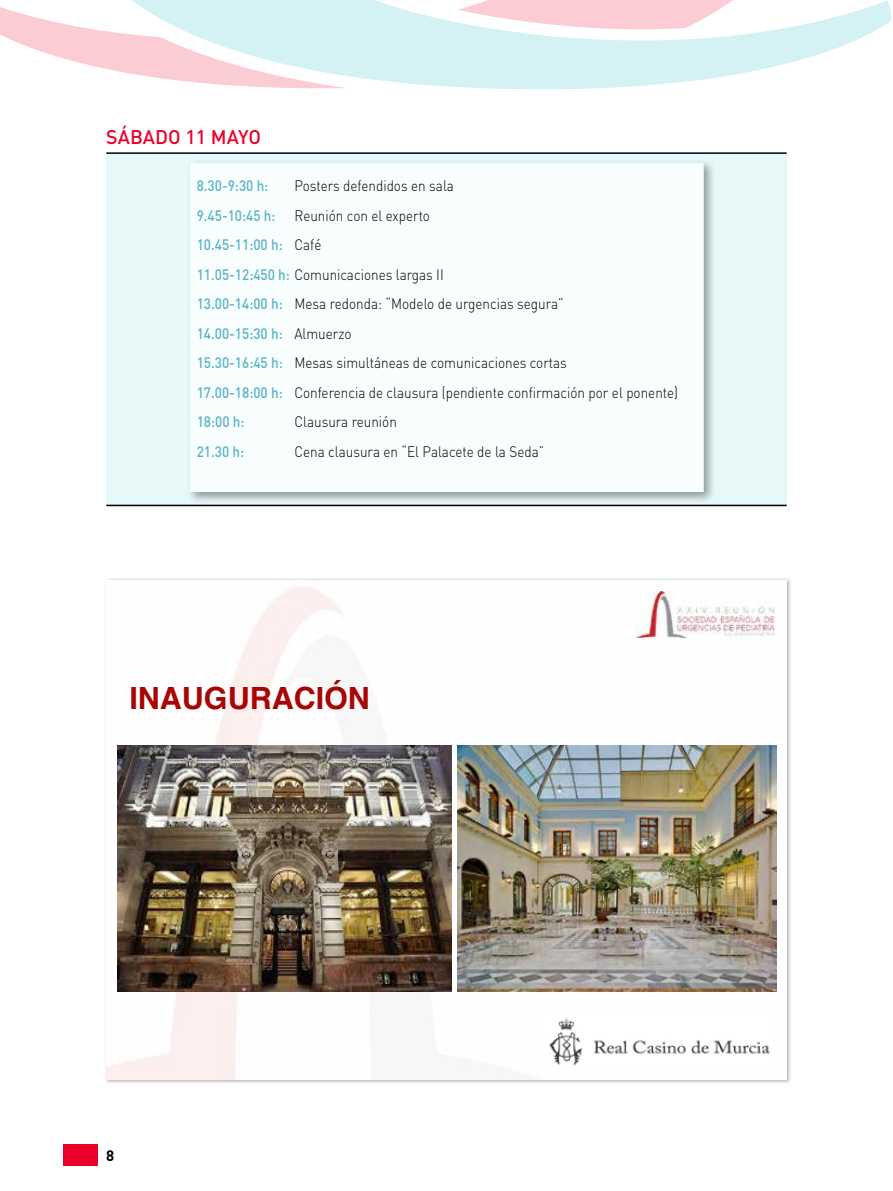
<style>
.page{position:relative;width:893px;height:1191px;background:#fff}
.page>*{position:absolute;margin:0;border:0;box-sizing:border-box;transform-origin:0 0}
.t1{font:700 30.6px "Helvetica";color:#a70605}
.t2{font:500 19.5px "DIN";color:#ea0029}
.t3{font:300 15px/29.5px "DIN";color:#000;scale:.9 1}
.t4{font:500 15px "DIN";color:#58b4c5;scale:.9 1}
.t5{font:700 15px "DIN";color:#000}
.s1{font-weight:500;color:#58b4c5}
</style>
<div class="page">
<svg style="left:0;top:7px;width:75px;height:55px"></svg>
<svg style="left:75px;top:0;width:524px;height:89px;fill:#d4f2f4"></svg>
<svg style="left:458px;top:0;width:433px;height:88px"></svg>
<div style="left:106px;top:154px;width:681px;height:352px;background:#e6f8f8"></div>
<hr style="left:106px;top:152px;width:681px;height:2px;background:#000">
<hr style="left:106px;top:504px;width:681px;height:2px;background:#000">
<div style="left:186px;top:159px;width:530px;height:345px;background:#000;opacity:.5"></div>
<div style="left:190px;top:163px;width:514px;height:329px;background:#f8fdfd"></div>
<div style="left:64px;top:1144px;width:34px;height:22px;background:#ea0029"></div>
<div style="left:104px;top:577px;width:688px;height:507px;background:#000;opacity:.3"></div>
<img style="left:106px;top:581px;width:681px;height:498px">
<img style="left:636px;top:591px;width:147px;height:46px">
<img style="left:117px;top:746px;width:335px;height:245px">
<img style="left:458px;top:745px;width:318px;height:246px">
<img style="left:544px;top:1011px;width:231px;height:59px">
<h2 class="t2" style="left:106px;top:124px;width:156px">SÁBADO 11 MAYO</h2>
<p class="t4" style="left:197px;top:176px;width:81px">8.30-9:30 h:</p>
<p class="t3" style="left:294px;top:171px;width:179px">Posters defendidos en sala</p>
<p class="t4" style="left:197px;top:205px;width:89px">9.45-10:45 h:</p>
<p class="t3" style="left:197px;top:200px;width:536px;text-indent:98px">Reunión con el experto<br><span class="s1">10.45-11:00 h:</span> Café<br><span class="s1">11.05-12:450 h:</span> Comunicaciones largas II<br><span class="s1">13.00-14:00 h:</span> Mesa redonda: “Modelo de urgencias segura”<br><span class="s1">14.00-15:30 h:</span> Almuerzo<br><span class="s1">15.30-16:45 h:</span> Mesas simultáneas de comunicaciones cortas<br><span class="s1">17.00-18:00 h:</span> Conferencia de clausura (pendiente confirmación por el ponente)<br><span class="s1">18:00 h:</span></p>
<p class="t3" style="left:294px;top:407px;width:115px">Clausura reunión</p>
<p class="t4" style="left:197px;top:442px;width:54px">21.30 h:</p>
<p class="t3" style="left:294px;top:436px;width:279px">Cena clausura en “El Palacete de la Seda”</p>
<h1 class="t1" style="left:129px;top:674px;width:242px">INAUGURACIÓN</h1>
<p class="t5" style="left:106px;top:1146px;width:10px">8</p>
</div>
